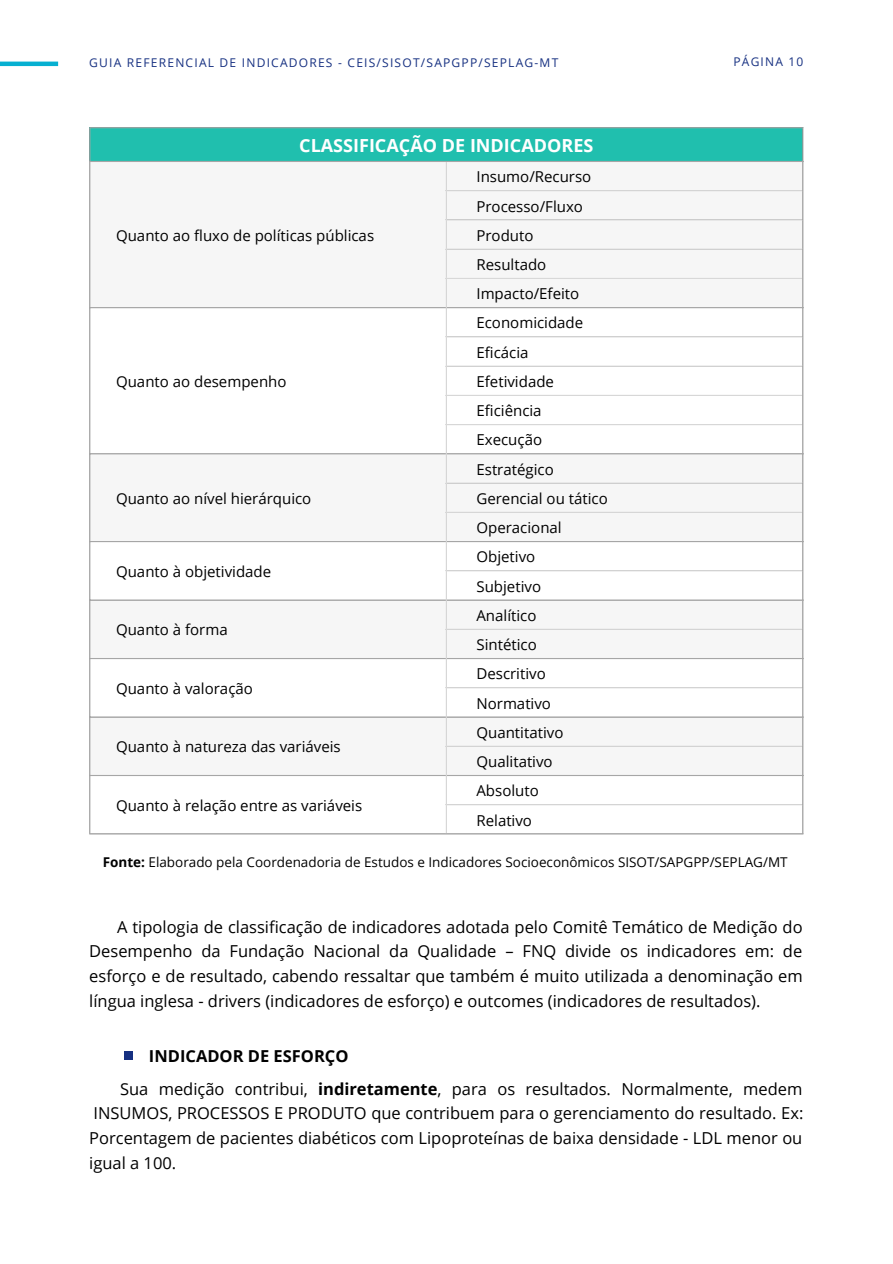
<style>
.page{position:relative;width:893px;height:1264px;background:#fff}
.page>*{position:absolute;margin:0;border:0;box-sizing:border-box;transform-origin:0 0}
.t1{font:700 18px "Open Sans";color:#fff}
.t2{font:16.5px/24.8px "Open Sans";color:#000;text-align:justify}
.t3{font:15px/29.2px "Open Sans";color:#000}
.t4{font:13.5px "Open Sans";color:#000}
.t5{font:12px "Open Sans";letter-spacing:.1em;color:#163081}
.s1{font-weight:700}
</style>
<div class="page">
<hr style="left:0;top:62px;width:58px;height:4px;background:#07b0d1">
<div style="left:89px;top:127px;width:714px;height:35px;background:#20bfae"></div>
<div style="left:90px;top:162px;width:712px;height:145px;background:#f6f6f6"></div>
<svg style="left:90px;top:308px;width:712px;height:525px"></svg>
<hr style="left:89px;top:128px;width:1px;height:705px;background:#a6a6a6">
<hr style="left:802px;top:128px;width:1px;height:705px;background:#a6a6a6">
<hr style="left:89px;top:127px;width:714px;height:1px;background:#a6a6a6">
<hr style="left:89px;top:161px;width:714px;height:1px;background:#a6a6a6">
<hr style="left:89px;top:307px;width:714px;height:1px;background:#a6a6a6">
<hr style="left:89px;top:453px;width:714px;height:1px;background:#a6a6a6">
<hr style="left:89px;top:541px;width:714px;height:1px;background:#a6a6a6">
<hr style="left:89px;top:599px;width:714px;height:1px;background:#a6a6a6">
<hr style="left:89px;top:658px;width:714px;height:1px;background:#a6a6a6">
<hr style="left:89px;top:716px;width:714px;height:1px;background:#a6a6a6">
<hr style="left:89px;top:775px;width:714px;height:1px;background:#a6a6a6">
<hr style="left:89px;top:833px;width:714px;height:1px;background:#a6a6a6">
<hr style="left:446px;top:162px;width:1px;height:671px;background:#d9d9d9">
<hr style="left:446px;top:190px;width:356px;height:1px;background:#d9d9d9">
<hr style="left:446px;top:219px;width:356px;height:1px;background:#d9d9d9">
<hr style="left:446px;top:249px;width:356px;height:1px;background:#d9d9d9">
<hr style="left:446px;top:278px;width:356px;height:1px;background:#d9d9d9">
<hr style="left:446px;top:336px;width:356px;height:1px;background:#d9d9d9">
<hr style="left:446px;top:365px;width:356px;height:2px;background:#d9d9d9">
<hr style="left:446px;top:395px;width:356px;height:1px;background:#d9d9d9">
<hr style="left:446px;top:424px;width:356px;height:1px;background:#d9d9d9">
<hr style="left:446px;top:482px;width:356px;height:1px;background:#d9d9d9">
<hr style="left:446px;top:512px;width:356px;height:1px;background:#d9d9d9">
<hr style="left:446px;top:570px;width:356px;height:1px;background:#d9d9d9">
<hr style="left:446px;top:628px;width:356px;height:2px;background:#d9d9d9">
<hr style="left:446px;top:687px;width:356px;height:1px;background:#d9d9d9">
<hr style="left:446px;top:745px;width:356px;height:1px;background:#d9d9d9">
<hr style="left:446px;top:804px;width:356px;height:1px;background:#d9d9d9">
<div style="left:125px;top:1051px;width:8px;height:9px;background:#163081"></div>
<p class="t5" style="left:89px;top:55px;width:470px">GUIA REFERENCIAL DE INDICADORES - CEIS/SISOT/SAPGPP/SEPLAG-MT</p>
<p class="t5" style="left:733px;top:53px;width:71px">PÁGINA 10</p>
<p class="t1" style="left:299px;top:133px;width:296px">CLASSIFICAÇÃO DE INDICADORES</p>
<p class="t3" style="left:116px;top:220px;width:259px">Quanto ao fluxo de políticas públicas</p>
<p class="t3" style="left:116px;top:366px;width:172px">Quanto ao desempenho</p>
<p class="t3" style="left:116px;top:483px;width:197px">Quanto ao nível hierárquico</p>
<p class="t3" style="left:116px;top:556px;width:157px">Quanto à objetividade</p>
<p class="t3" style="left:116px;top:615px;width:113px">Quanto à forma</p>
<p class="t3" style="left:116px;top:673px;width:138px">Quanto à valoração</p>
<p class="t3" style="left:116px;top:732px;width:226px">Quanto à natureza das variáveis</p>
<p class="t3" style="left:476px;top:162px;width:116px">Insumo/Recurso<br>Processo/Fluxo<br>Produto<br>Resultado<br>Impacto/Efeito</p>
<p class="t3" style="left:476px;top:308px;width:108px">Economicidade<br>Eficácia<br>Efetividade<br>Eficiência<br>Execução</p>
<p class="t3" style="left:476px;top:454px;width:133px">Estratégico<br>Gerencial ou tático<br>Operacional</p>
<p class="t3" style="left:476px;top:542px;width:66px">Objetivo<br>Subjetivo</p>
<p class="t3" style="left:476px;top:600px;width:62px">Analítico<br>Sintético</p>
<p class="t3" style="left:476px;top:659px;width:76px">Descritivo<br>Normativo</p>
<p class="t3" style="left:476px;top:717px;width:88px">Quantitativo<br>Qualitativo</p>
<p class="t3" style="left:476px;top:775px;width:64px">Absoluto<br>Relativo</p>
<p class="t4" style="left:103px;top:853px;width:686px"><span class="s1">Fonte:</span> Elaborado pela Coordenadoria de Estudos e Indicadores Socioeconômicos SISOT/SAPGPP/SEPLAG/MT</p>
<p class="t3" style="left:116px;top:790px;width:248px">Quanto à relação entre as variáveis</p>
<p class="t2" style="left:89px;top:913px;width:715px;text-indent:28px">A tipologia de classificação de indicadores adotada pelo Comitê Temático de Medição do Desempenho da Fundação Nacional da Qualidade – FNQ divide os indicadores em: de esforço e de resultado, cabendo ressaltar que também é muito utilizada a denominação em língua inglesa - drivers (indicadores de esforço) e outcomes (indicadores de resultados).</p>
<p class="t2" style="left:120px;top:1038px;width:684px;line-height:33px;text-indent:29px"><span class="s1">INDICADOR DE ESFORÇO<br></span>Sua medição contribui, <span class="s1">indiretamente</span>, para os resultados. Normalmente, medem</p>
<p class="t2" style="left:89px;top:1100px;width:715px">INSUMOS, PROCESSOS E PRODUTO que contribuem para o gerenciamento do resultado. Ex:<br>Porcentagem de pacientes diabéticos com Lipoproteínas de baixa densidade - LDL menor ou igual a 100.</p>
</div>
